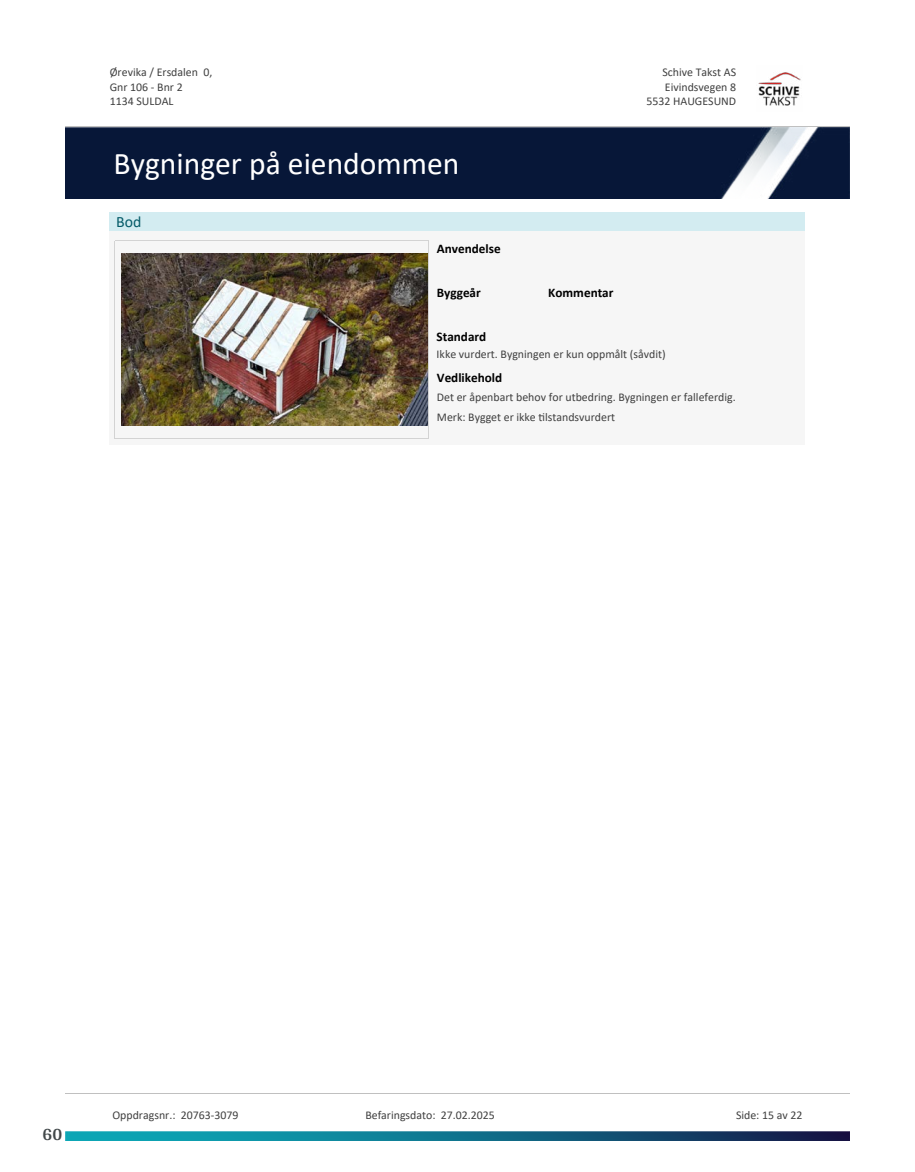
<style>
.page{position:relative;width:915px;height:1172px;background:#fff}
.page>*{position:absolute;margin:0;border:0;box-sizing:border-box;transform-origin:0 0}
.t1{font:31.65px "Calibri";color:#fff}
.t2{font:700 18px "Arya";color:#414749}
.t3{font:15.75px "Calibri";color:#065c69}
.t4{font:700 13.2px "Calibri";color:#000}
.t5{font:11.85px/14.5px "Calibri";color:#404040}
</style>
<div class="page">
<div style="left:65px;top:128px;width:784px;height:71px;background:#071738"></div>
<div style="left:110px;top:212px;width:694px;height:19px;background:#d3ecf1"></div>
<div style="left:110px;top:231px;width:694px;height:214px;background:#f6f6f6"></div>
<img style="left:121px;top:253px;width:307px;height:172px">
<hr style="left:115px;top:241px;width:1px;height:197px;background:#d3d3d3">
<hr style="left:428px;top:241px;width:1px;height:197px;background:#d3d3d3">
<hr style="left:115px;top:241px;width:313px;height:1px;background:#d3d3d3">
<hr style="left:115px;top:438px;width:313px;height:1px;background:#d3d3d3">
<img style="left:758px;top:72px;width:43px;height:34px">
<hr style="left:65px;top:127px;width:784px;height:1px;background:#c0c0c0">
<hr style="left:65px;top:1093px;width:784px;height:1px;background:#c0c0c0">
<img style="left:65px;top:1131px;width:784px;height:9px">
<p class="t5" style="left:110px;top:65px;width:104px">Ørevika / Ersdalen 0,<br>Gnr 106 - Bnr 2<br>1134 SULDAL</p>
<p class="t5" style="left:662px;top:65px;width:75px">Schive Takst AS</p>
<p class="t5" style="left:664px;top:79px;width:73px">Eivindsvegen 8</p>
<p class="t5" style="left:646px;top:94px;width:91px">5532 HAUGESUND</p>
<h1 class="t1" style="left:113px;top:142px;width:347px">Bygninger på eiendommen</h1>
<h3 class="t3" style="left:116px;top:211px;width:27px">Bod</h3>
<p class="t4" style="left:437px;top:240px;width:65px">Anvendelse</p>
<p class="t4" style="left:437px;top:283px;width:45px">Byggeår</p>
<p class="t4" style="left:548px;top:283px;width:67px">Kommentar</p>
<p class="t4" style="left:436px;top:328px;width:51px">Standard</p>
<p class="t4" style="left:437px;top:369px;width:67px">Vedlikehold</p>
<p class="t5" style="left:437px;top:389px;width:300px">Det er åpenbart behov for utbedring. Bygningen er falleferdig.</p>
<p class="t5" style="left:436px;top:347px;width:230px">Ikke vurdert. Bygningen er kun oppmålt (såvdit)</p>
<p class="t5" style="left:437px;top:410px;width:180px">Merk: Bygget er ikke 琀椀lstandsvurdert</p>
<h2 class="t2" style="left:43px;top:1123px;width:21px">60</h2>
<p class="t5" style="left:112px;top:1107px;width:127px">Oppdragsnr.: 20763-3079</p>
<p class="t5" style="left:365px;top:1107px;width:131px">Befaringsdato: 27.02.2025</p>
<p class="t5" style="left:735px;top:1107px;width:68px">Side: 15 av 22</p>
</div>
